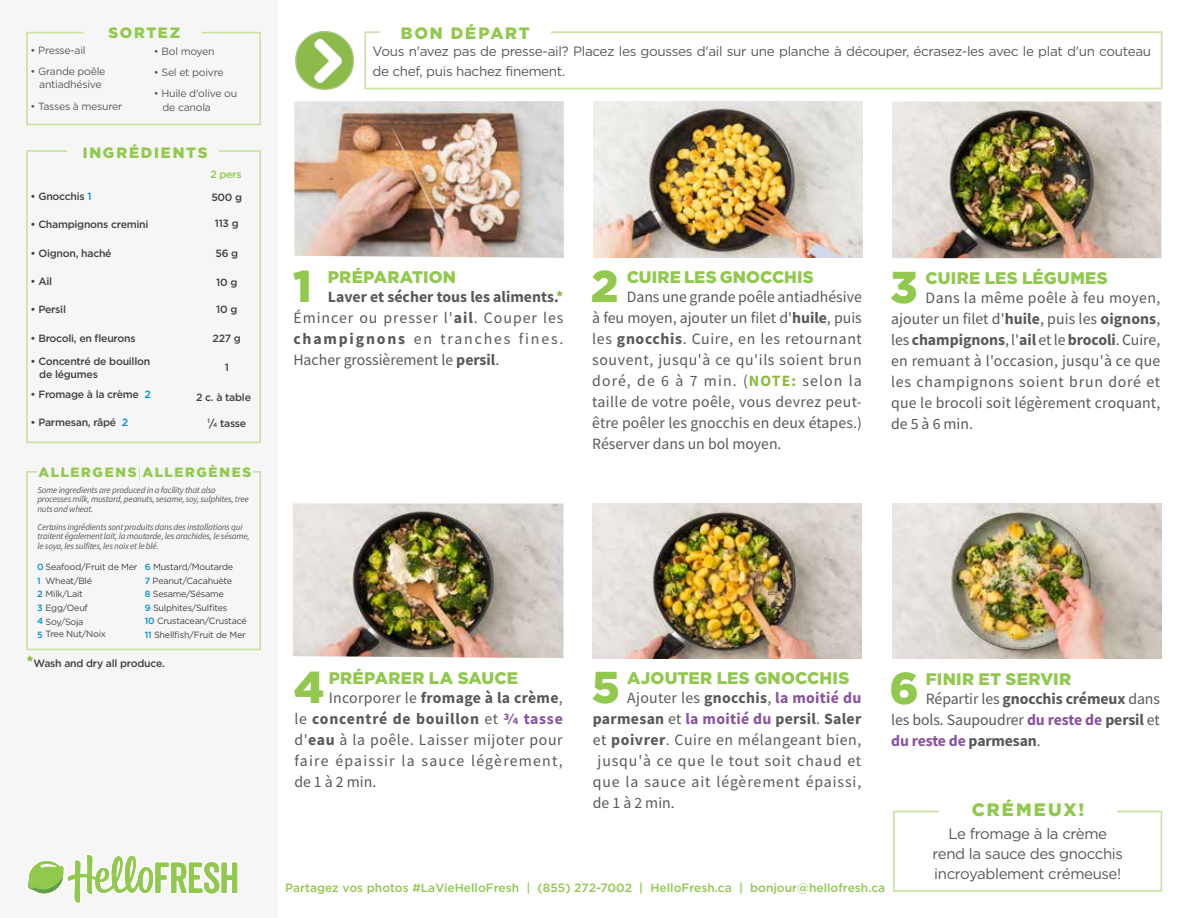
<style>
.page{position:relative;width:1188px;height:918px;background:#fff}
.page>*{position:absolute;margin:0;border:0;box-sizing:border-box;transform-origin:0 0}
.t1{font:900 44.55px "Gotham";color:#91c84e}
.t2{font:900 18px "Gotham";letter-spacing:.115em;color:#91c84e}
.t3{font:900 16.8px "Gotham";letter-spacing:.01em;color:#91c84e}
.t4{font:900 16.5px "Gotham";letter-spacing:.11em;color:#91c84e}
.t5{font:15.75px/21px "Source Sans Pro";letter-spacing:.02em;color:#58595b;text-align:justify}
.t6{font:700 15.75px "Source Sans Pro";letter-spacing:.02em;color:#58595b}
.t7{font:15.75px "Source Sans Pro";letter-spacing:.06em;color:#58595b}
.t8{font:15.75px "Source Sans Pro";letter-spacing:.055em;color:#58595b}
.t9{font:15px/20.1px "Gotham";letter-spacing:-.025em;color:#58595b;text-align:center}
.t10{font:900 15px "Gotham";letter-spacing:.12em;color:#91c84e}
.t11{font:13.5px/19.5px "Gotham";letter-spacing:-.025em;color:#58595b}
.t12{font:900 13.5px "Gotham";letter-spacing:.13em;color:#91c84e}
.t13{font:500 12px "Gotham";color:#91c84e}
.t14{font:500 10.5px/12.6px "Gotham";letter-spacing:-.025em;color:#414042}
.t15{font:10.5px/13.5px "Gotham";letter-spacing:-.025em;color:#58595b;text-align:center}
.t16{font:500 10.5px "Gotham";color:#91c84e}
.t17{font:italic 9px/9.8px "Source Sans Pro";letter-spacing:-.025em;color:#58595b}
.t18{font:9px/13.5px "Gotham";letter-spacing:-.025em;color:#414042}
.t19{font:500 9px "Gotham";color:#008fd5}
.s1{color:#008fd5}
.s2{font-size:6.15px}
.s3{font-family:"Source Sans Pro";font-weight:200}
.s4{font-weight:500;color:#008fd5}
.s5{font-family:"Source Sans Pro";font-weight:700;font-size:15.75px;color:#8cba42}
.s6{font-weight:700}
.s7{font-weight:700;color:#8cba42}
.s8{font-weight:700;color:#8953a0}
.s9{font-weight:400}
.s10{color:#8953a0}
</style>
<div class="page">
<div style="left:0;top:0;width:278px;height:918px;background:#f6f6f6"></div>
<img style="left:294px;top:101px;width:270px;height:157px">
<img style="left:593px;top:101px;width:269px;height:157px">
<img style="left:593px;top:504px;width:269px;height:154px">
<img style="left:892px;top:504px;width:269px;height:154px">
<img style="left:293px;top:504px;width:270px;height:154px">
<img style="left:892px;top:102px;width:269px;height:156px">
<svg style="left:26px;top:31px;width:235px;height:95px"></svg>
<svg style="left:26px;top:150px;width:235px;height:294px"></svg>
<svg style="left:893px;top:810px;width:270px;height:82px"></svg>
<div style="left:940px;top:802px;width:177px;height:27px;background:#fff"></div>
<img style="left:295px;top:31px;width:70px;height:58px">
<svg style="left:26px;top:471px;width:235px;height:180px"></svg>
<div style="left:37px;top:467px;width:216px;height:19px;background:#f6f6f6"></div>
<div style="left:365px;top:31px;width:797px;height:58px;border:2px solid #cae2a3"></div>
<div style="left:380px;top:26px;width:171px;height:17px;background:#fff"></div>
<svg style="left:27px;top:855px;width:211px;height:48px"></svg>
<p class="t10" style="left:108px;top:24px;width:73px">SORTEZ</p>
<p class="t15" style="left:31px;top:43px;width:56px">• Presse-ail</p>
<p class="t15" style="left:31px;top:64px;width:76px">• Grande poêle antiadhésive</p>
<p class="t15" style="left:31px;top:99px;width:93px">• Tasses à mesurer</p>
<p class="t10" style="left:83px;top:144px;width:126px">INGRÉDIENTS</p>
<p class="t14" style="left:31px;top:190px;width:62px">• Gnocchis <span class="s1">1</span></p>
<p class="t14" style="left:211px;top:191px;width:32px">500 g</p>
<p class="t14" style="left:215px;top:217px;width:25px">113 g</p>
<p class="t14" style="left:215px;top:247px;width:24px">56 g</p>
<p class="t14" style="left:216px;top:276px;width:23px">10 g</p>
<p class="t14" style="left:216px;top:303px;width:23px">10 g</p>
<p class="t14" style="left:213px;top:331px;width:30px">227 g</p>
<p class="t14" style="left:225px;top:361px;width:6px">1</p>
<p class="t14" style="left:196px;top:391px;width:56px">2 c. à table</p>
<p class="t14" style="left:207px;top:416px;width:40px"><sup>1</sup>/<span class="s2">4</span> tasse</p>
<p class="t15" style="left:154px;top:44px;width:62px">• Bol moyen</p>
<p class="t15" style="left:154px;top:65px;width:71px">• Sel et poivre</p>
<p class="t15" style="left:163px;top:86px;width:76px;text-align:left;text-indent:-9px">• Huile d'olive ou de canola</p>
<p class="t16" style="left:210px;top:167px;width:33px">2 pers</p>
<p class="t14" style="left:31px;top:218px;width:119px">• Champignons cremini</p>
<p class="t14" style="left:31px;top:247px;width:83px">• Oignon, haché</p>
<p class="t14" style="left:31px;top:275px;width:23px">• Ail</p>
<p class="t14" style="left:31px;top:303px;width:37px">• Persil</p>
<p class="t14" style="left:31px;top:332px;width:107px">• Brocoli, en fleurons</p>
<p class="t14" style="left:39px;top:355px;width:112px;text-indent:-9px">• Concentré de bouillon de légumes</p>
<p class="t14" style="left:31px;top:388px;width:122px">• Fromage à la crème <span class="s1">2</span></p>
<p class="t14" style="left:31px;top:416px;width:99px">• Parmesan, râpé <span class="s1">2</span></p>
<p class="t12" style="left:39px;top:465px;width:214px">ALLERGENS<span class="s3">|</span>ALLERGÈNES</p>
<p class="t17" style="left:37px;top:485px;width:213px">Some ingredients are produced in a facility that also processes milk, mustard, peanuts, sesame, soy, sulphites, tree nuts and wheat.</p>
<p class="t17" style="left:37px;top:522px;width:214px">Certains ingrédients sont produits dans des installations qui traitent également lait, la moutarde, les arachides, le sésame, le soya, les sulfites, les noix et le blé.</p>
<p class="t18" style="left:37px;top:560px;width:102px"><span class="s4">0</span> Seafood/Fruit de Mer</p>
<p class="t18" style="left:46px;top:574px;width:48px">Wheat/Blé</p>
<p class="t18" style="left:37px;top:587px;width:47px"><span class="s4">2</span> Milk/Lait</p>
<p class="t18" style="left:37px;top:601px;width:52px"><span class="s4">3</span> Egg/Oeuf</p>
<p class="t18" style="left:37px;top:614px;width:48px"><span class="s4">4</span> Soy/Soja</p>
<p class="t18" style="left:46px;top:626px;width:62px">Tree Nut/Noix</p>
<p class="t18" style="left:145px;top:560px;width:103px"><span class="s4">6</span> Mustard/Moutarde<br><span class="s4">7</span> Peanut/Cacahuète<br><span class="s4">8</span> Sesame/Sésame<br><span class="s4">9</span> Sulphites/Sulfites<br><span class="s4">10</span> Crustacean/Crustacé<br><span class="s4">11</span> Shellfish/Fruit de Mer</p>
<p class="t19" style="left:37px;top:575px;width:5px">1</p>
<p class="t19" style="left:37px;top:629px;width:7px">5</p>
<p class="t14" style="left:26px;top:657px;width:140px"><span class="s5">*</span>Wash and dry all produce.</p>
<p class="t4" style="left:401px;top:24px;width:131px">BON DÉPART</p>
<p class="t11" style="left:373px;top:41px;width:780px">Vous n'avez pas de presse-ail? Placez les gousses d'ail sur une planche à découper, écrasez-les avec le plat d'un couteau de chef, puis hachez finement.</p>
<h1 class="t1" style="left:293px;top:260px;width:20px">1</h1>
<p class="t3" style="left:328px;top:267px;width:130px">PRÉPARATION</p>
<p class="t5" style="left:293px;top:286px;width:272px;text-indent:34px"><span class="s6">Laver et sécher tous les aliments.</span><span class="s7">* </span>Émincer ou presser l'<span class="s6">ail</span>. Couper les <span class="s6">champignons</span> en tranches fines.<br>Hacher grossièrement le <span class="s6">persil</span>.</p>
<h1 class="t1" style="left:591px;top:260px;width:29px">2</h1>
<p class="t3" style="left:627px;top:267px;width:189px">CUIRE LES GNOCCHIS</p>
<p class="t5" style="left:592px;top:286px;width:271px;text-indent:34px">Dans une grande poêle antiadhésive à feu moyen, ajouter un filet d'<span class="s6">huile</span>, puis les <span class="s6">gnocchis</span>. Cuire, en les retournant souvent, jusqu'à ce qu'ils soient brun doré, de 6 à 7 min. (<span class="s7">NOTE:</span> selon la taille de votre poêle, vous devrez peut&shy;être poêler les gnocchis en deux étapes.)<br>Réserver dans un bol moyen.</p>
<h1 class="t1" style="left:890px;top:262px;width:29px">3</h1>
<p class="t3" style="left:926px;top:269px;width:184px">CUIRE LES LÉGUMES</p>
<p class="t5" style="left:891px;top:287px;width:271px;text-indent:34px">Dans la même poêle à feu moyen, ajouter un filet d'<span class="s6">huile</span>, puis les <span class="s6">oignons</span>, les <span class="s6">champignons</span>, l'<span class="s6">ail</span> et le <span class="s6">brocoli</span>. Cuire, en remuant à l'occasion, jusqu'à ce que les champignons soient brun doré et que le brocoli soit légèrement croquant, de 5 à 6 min.</p>
<h1 class="t1" style="left:294px;top:662px;width:32px">4</h1>
<p class="t3" style="left:329px;top:669px;width:191px">PRÉPARER LA SAUCE</p>
<h1 class="t1" style="left:889px;top:662px;width:31px">6</h1>
<p class="t3" style="left:926px;top:669px;width:147px">FINIR ET SERVIR</p>
<h1 class="t1" style="left:592px;top:662px;width:30px">5</h1>
<p class="t3" style="left:627px;top:669px;width:224px">AJOUTER LES GNOCCHIS</p>
<p class="t5" style="left:294px;top:687px;width:270px;text-indent:35px">Incorporer le <span class="s6">fromage à la crème</span>, le <span class="s6">concentré de bouillon</span> et <span class="s8">3/4 tasse </span>d'<span class="s6">eau</span> à la poêle. Laisser mijoter pour faire épaissir la sauce légèrement, de 1 à 2 min.</p>
<p class="t5" style="left:627px;top:687px;width:236px">Ajouter les <span class="s6">gnocchis</span>, <span class="s8">la moitié du</span></p>
<p class="t6" style="left:593px;top:708px;width:270px">parmesan <span class="s9">et</span> <span class="s10">la moitié du</span> persil<span class="s9">.</span> Saler</p>
<p class="t5" style="left:593px;top:729px;width:270px">et <span class="s6">poivrer</span>. Cuire en mélangeant bien,</p>
<p class="t8" style="left:598px;top:751px;width:265px">jusqu'à ce que le tout soit chaud et</p>
<p class="t7" style="left:593px;top:772px;width:270px">que la sauce ait légèrement épaissi,</p>
<p class="t5" style="left:593px;top:792px;width:83px">de 1 à 2 min.</p>
<p class="t5" style="left:891px;top:688px;width:270px;text-indent:34px">Répartir les <span class="s6">gnocchis crémeux</span> dans les bols. Saupoudrer <span class="s8">du reste de</span> <span class="s6">persil</span> et <span class="s8">du reste de</span> <span class="s6">parmesan</span>.</p>
<p class="t2" style="left:972px;top:800px;width:114px">CRÉMEUX!</p>
<p class="t9" style="left:933px;top:823px;width:192px">Le fromage à la crème rend la sauce des gnocchis incroyablement crémeuse!</p>
<p class="t13" style="left:285px;top:880px;width:602px">Partagez vos photos #LaVieHelloFresh | (855) 272-7002 | HelloFresh.ca | bonjour@hellofresh.ca</p>
</div>
